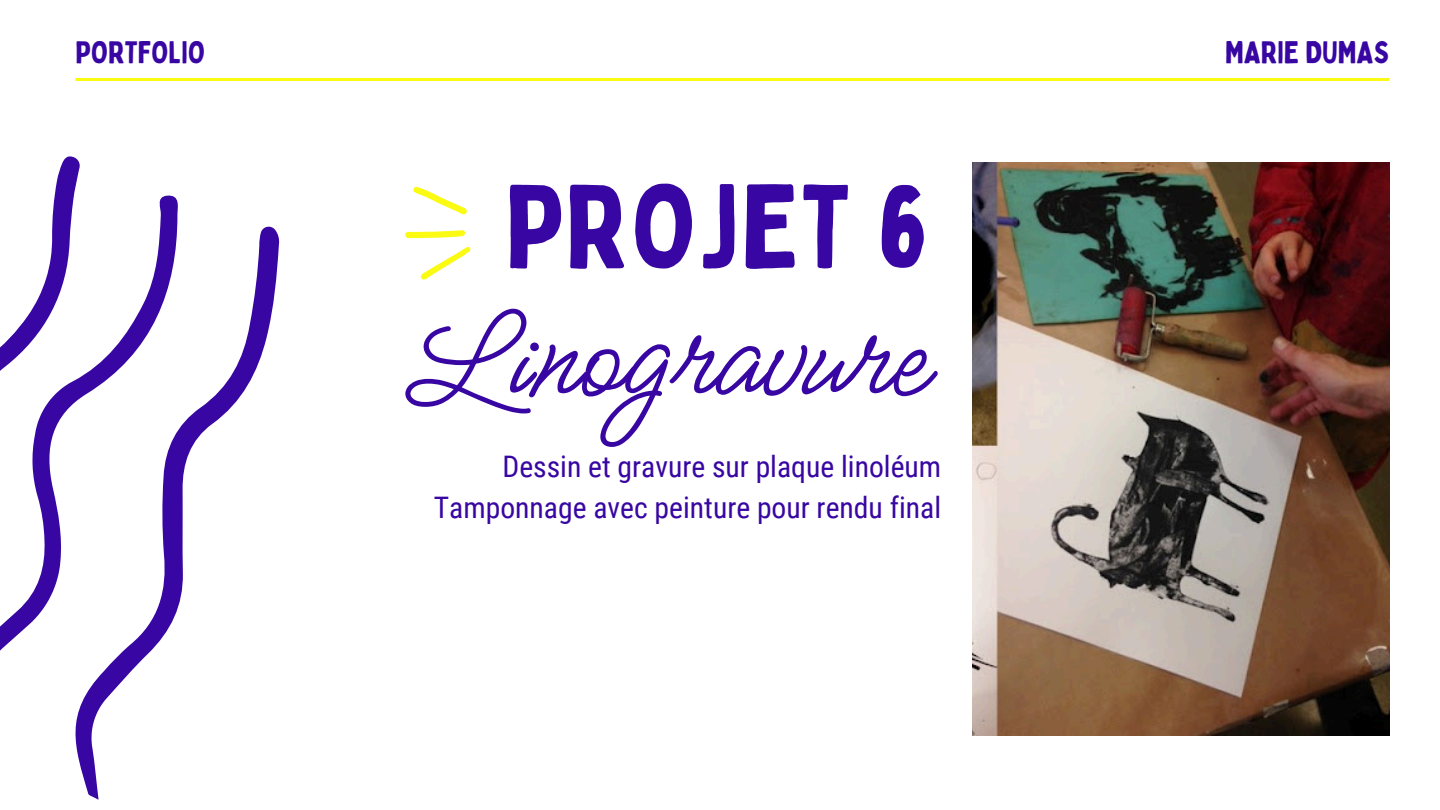
<style>
.page{position:relative;width:1440px;height:810px;background:#fff}
.page>*{position:absolute;margin:0;border:0;box-sizing:border-box;transform-origin:0 0}
.t1{font:138.2px "Meow Script";color:#3806a2}
.t2{font:116.5px "Bobby Jones";letter-spacing:.015em;color:#3806a2}
.t3{font:30.7px "Bobby Jones";color:#3806a2}
.t4{font:29.6px "Roboto Condensed";color:#3806a2}
</style>
<div class="page">
<hr style="left:75px;top:78px;width:1314px;height:3px;background:#fafa12">
<svg style="left:405px;top:186px;width:66px;height:94px"></svg>
<img style="left:972px;top:163px;width:417px;height:572px">
<svg style="left:79px;top:227px;width:200px;height:573px"></svg>
<svg style="left:55px;top:156px;width:25px;height:38px"></svg>
<svg style="left:0;top:194px;width:181px;height:567px"></svg>
<h2 class="t3" style="left:75px;top:33px;width:131px">PORTFOLIO</h2>
<p class="t3" style="left:1225px;top:33px;width:166px">MARIE DUMAS</p>
<h3 class="t2" style="left:505px;top:153px;width:425px">PROJET 6</h3>
<h3 class="t1" style="left:398px;top:279px;width:528px">Linogravure</h3>
<h1 class="t4" style="left:502px;top:449px;width:440px">Dessin et gravure sur plaque linoléum</h1>
<p class="t4" style="left:434px;top:491px;width:509px">Tamponnage avec peinture pour rendu final</p>
</div>
